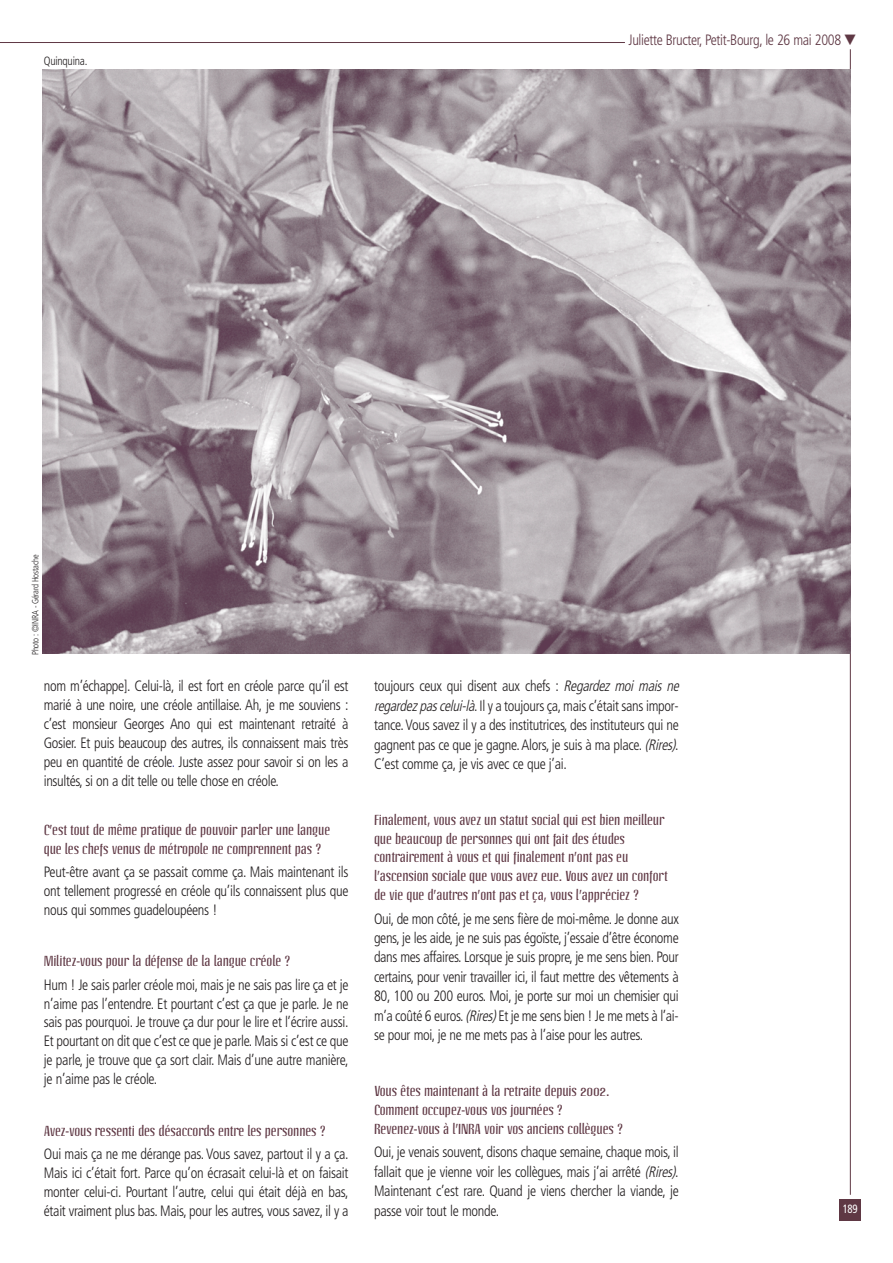
<style>
.page{position:relative;width:893px;height:1263px;background:#fff}
.page>*{position:absolute;margin:0;border:0;box-sizing:border-box;transform-origin:0 0}
.t1{font:300 condensed 15px/18.9px "Frutiger";letter-spacing:-.02em;color:#231f20;text-align:justify;scale:.95 1}
.t2{font:300 condensed 15px "Frutiger";letter-spacing:-.025em;color:#5f3844;scale:.95 1}
.t3{font:14.25px/18.8px "Linotype Octane";letter-spacing:-.01em;color:#5f3844}
.t4{font:300 condensed 12px "Frutiger";letter-spacing:-.02em;color:#231f20;scale:.95 1}
.t5{font:condensed 12px "Frutiger";color:#fff;scale:.9 1}
.t6{font:300 condensed 9px "Frutiger";letter-spacing:-.025em;color:#231f20;scale:.95 1}
.s1{color:#2b3795}
.s2{font-style:italic}
</style>
<div class="page">
<div style="left:839px;top:1199px;width:22px;height:22px;background:#5f3844"></div>
<hr style="left:850px;top:49px;width:1px;height:1146px;background:#5f3844">
<hr style="left:0;top:42px;width:625px;height:1px;background:#5f3844">
<img style="left:42px;top:70px;width:808px;height:583px">
<p class="t4" style="left:44px;top:56px;width:47px">Quinquina.</p>
<p class="t2" style="left:628px;top:34px;width:241px">Juliette Bructer, Petit-Bourg, le 26 mai 2008 ▼</p>
<p class="t6" style="left:32px;top:655px;width:107px;rotate:-90deg">Photo : ©INRA - Gérard Hostache</p>
<p class="t1" style="left:44px;top:678px;width:322px">nom m’échappe]. Celui-là, il est fort en créole parce qu’il est marié à une noire, une créole antillaise. Ah, je me souviens : c’est monsieur Georges Ano qui est maintenant retraité à Gosier. Et puis beaucoup des autres, ils connaissent mais très peu en quantité de créole<span class="s1">.</span> Juste assez pour savoir si on les a insultés, si on a dit telle ou telle chose en créole.</p>
<p class="t3" style="left:44px;top:821px;width:288px">C’est tout de même pratique de pouvoir parler une langue que les chefs venus de métropole ne comprennent pas ?</p>
<p class="t1" style="left:44px;top:864px;width:322px">Peut-être avant ça se passait comme ça. Mais maintenant ils ont tellement progressé en créole qu’ils connaissent plus que nous qui sommes guadeloupéens !</p>
<p class="t3" style="left:44px;top:952px;width:248px">Militez-vous pour la défense de la langue créole ?</p>
<p class="t1" style="left:44px;top:976px;width:322px">Hum ! Je sais parler créole moi, mais je ne sais pas lire ça et je n’aime pas l’entendre. Et pourtant c’est ça que je parle. Je ne sais pas pourquoi. Je trouve ça dur pour le lire et l’écrire aussi.<br>Et pourtant on dit que c’est ce que je parle. Mais si c’est ce que je parle, je trouve que ça sort clair. Mais d’une autre manière, je n’aime pas le créole.</p>
<p class="t3" style="left:44px;top:1122px;width:284px">Avez-vous ressenti des désaccords entre les personnes ?</p>
<p class="t1" style="left:44px;top:1145px;width:322px">Oui mais ça ne me dérange pas. Vous savez, partout il y a ça.<br>Mais ici c’était fort. Parce qu’on écrasait celui-là et on faisait monter celui-ci. Pourtant l’autre, celui qui était déjà en bas, était vraiment plus bas. Mais, pour les autres, vous savez, il y a</p>
<p class="t1" style="left:374px;top:678px;width:325px;line-height:19.5px;text-align:left">toujours ceux qui disent aux chefs : <span class="s2">Regardez moi mais ne regardezpascelui-là</span>. Il y a toujours ça, mais c’était sans impor&shy;tance.Vous savez il y a des institutrices, des instituteurs qui ne gagnent pas ce que je gagne.Alors, je suis à ma place. <span class="s2">(Rires)</span>.<br>C’est comme ça, je vis avec ce que j’ai.</p>
<p class="t3" style="left:374px;top:811px;width:295px">Finalement, vous avez un statut social qui est bien meilleur que beaucoup de personnes qui ont fait des études contrairement à vous et qui finalement n’ont pas eu l’ascension sociale que vous avez eue. Vous avez un confort de vie que d’autres n’ont pas et ça, vous l’appréciez ?</p>
<p class="t1" style="left:374px;top:910px;width:322px;line-height:19.5px">Oui, de mon côté, je me sens fière de moi-même. Je donne aux gens, je les aide, je ne suis pas égoïste, j’essaie d’être économe dans mes affaires. Lorsque je suis propre, je me sens bien. Pour certains, pour venir travailler ici, il faut mettre des vêtements à 80, 100 ou 200 euros. Moi, je porte sur moi un chemisier qui m’a coûté 6 euros. <span class="s2">(Rires)</span>Et je me sens bien ! Je me mets à l’ai&shy;se pour moi, je ne me mets pas à l’aise pour les autres.</p>
<p class="t3" style="left:374px;top:1082px;width:251px">Vous êtes maintenant à la retraite depuis 2002.<br>Comment occupez-vous vos journées ?<br>Revenez-vous à l’INRA voir vos anciens collègues ?</p>
<p class="t1" style="left:374px;top:1144px;width:322px;line-height:19.5px">Oui, je venais souvent, disons chaque semaine, chaque mois, il fallait que je vienne voir les collègues, mais j’ai arrêté <span class="s2">(Rires)</span>.<br>Maintenant c’est rare. Quand je viens chercher la viande, je passe voir tout le monde.</p>
<p class="t5" style="left:843px;top:1204px;width:18px">189</p>
</div>
